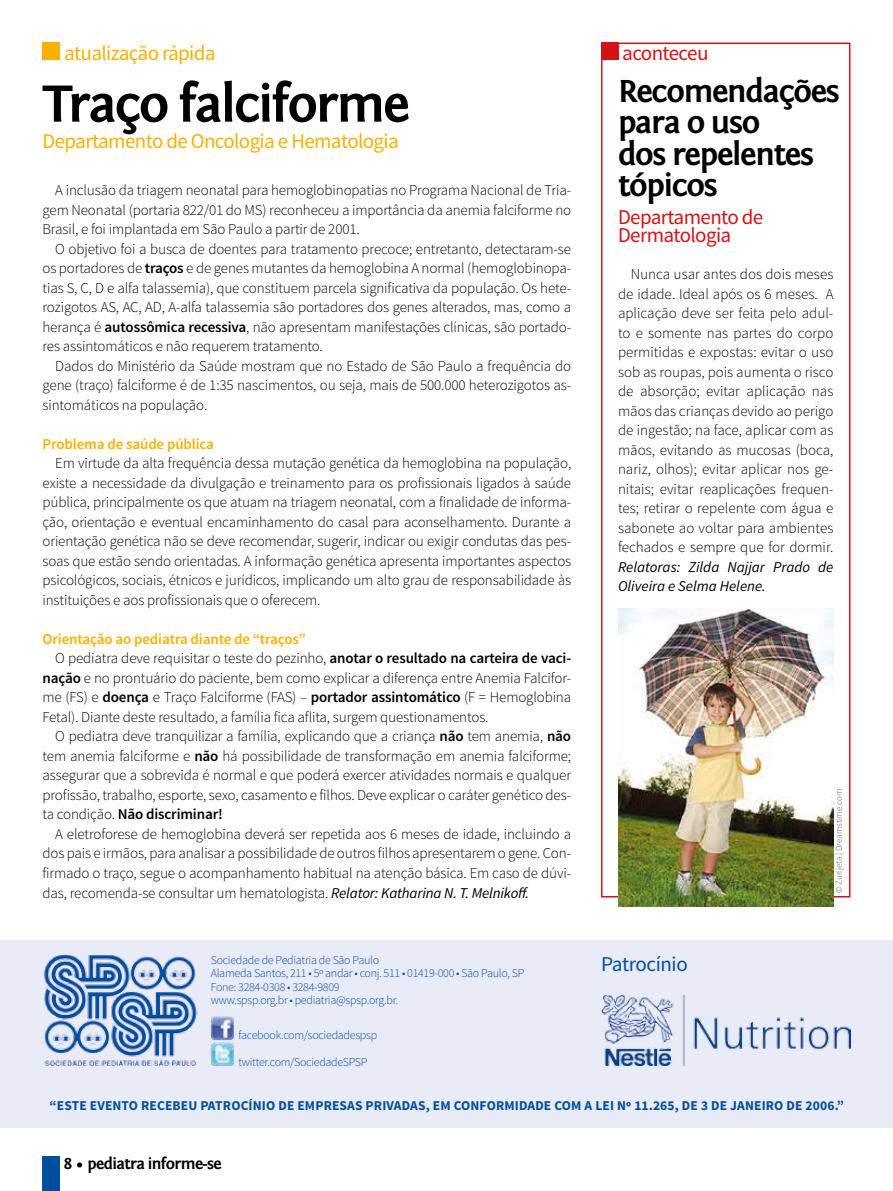
<style>
.page{position:relative;width:893px;height:1191px;background:#fff}
.page>*{position:absolute;margin:0;border:0;box-sizing:border-box;transform-origin:0 0}
.t1{font:700 54px "Fontin Sans";letter-spacing:-.04em;color:#000}
.t2{font:700 33px/31.5px "Fontin Sans";letter-spacing:-.04em;color:#000}
.t3{font:21px "Source Sans Pro";letter-spacing:-.03em;color:#f9b000}
.t4{font:21px/18px "Source Sans Pro";letter-spacing:-.03em;color:#d51317}
.t5{font:21px "Source Sans Pro";letter-spacing:-.02em;color:#004f9f}
.t6{font:700 16.5px "Fontin Sans";letter-spacing:-.04em;color:#000}
.t7{font:300 15px/19.5px "Source Sans Pro";letter-spacing:-.01em;color:#000;text-align:justify}
.t8{font:600 15px "Source Sans Pro";letter-spacing:-.01em;color:#f9b000}
.t9{font:italic 15px/19.5px "Source Sans Pro";color:#000}
.t10{font:600 15px "Source Sans Pro";letter-spacing:-.01em;color:#000}
.t11{font:700 13.5px "Source Sans Pro";letter-spacing:.01em;color:#004f9f}
.t12{font:300 12px/13.5px "Source Sans Pro";letter-spacing:-.025em;color:#004f9f}
.t13{font:300 9px "Source Sans Pro";color:#575756}
.s1{font-weight:600}
.s2{font-weight:300}
.s3{font-weight:400;font-style:italic}
</style>
<div class="page">
<div style="left:43px;top:1157px;width:17px;height:34px;background:#004f9f"></div>
<div style="left:0;top:940px;width:893px;height:187px;background:#e9ebf7"></div>
<img style="left:211px;top:1016px;width:23px;height:24px">
<img style="left:211px;top:1043px;width:23px;height:23px">
<img style="left:601px;top:995px;width:250px;height:71px">
<div style="left:43px;top:43px;width:17px;height:17px;background:#f9b000"></div>
<img style="left:44px;top:955px;width:153px;height:110px">
<div style="left:601px;top:43px;width:249px;height:854px;border:2px solid #d51317"></div>
<div style="left:601px;top:43px;width:17px;height:17px;background:#d51317"></div>
<img style="left:618px;top:608px;width:215px;height:298px">
<h3 class="t3" style="left:64px;top:40px;width:153px">atualização rápida</h3>
<h1 class="t1" style="left:43px;top:74px;width:369px">Traço falciforme</h1>
<h3 class="t3" style="left:43px;top:128px;width:358px">Departamento de Oncologia e Hematologia</h3>
<p class="t7" style="left:43px;top:181px;width:530px;text-indent:13px">A inclusão da triagem neonatal para hemoglobinopatias no Programa Nacional de Tria&shy;gem Neonatal (portaria 822/01 do MS) reconheceu a importância da anemia falciforme no Brasil, e foi implantada em São Paulo a partir de 2001.</p>
<p class="t7" style="left:43px;top:239px;width:530px;text-indent:13px">O objetivo foi a busca de doentes para tratamento precoce; entretanto, detectaram-se os portadores de <span class="s1">traços</span> e de genes mutantes da hemoglobina A normal (hemoglobinopa&shy;tias S, C, D e alfa talassemia), que constituem parcela significativa da população. Os hete&shy;rozigotos AS, AC, AD, A-alfa talassemia são portadores dos genes alterados, mas, como a herança é <span class="s1">autossômica recessiva</span>, não apresentam manifestações clínicas, são portado&shy;res assintomáticos e não requerem tratamento.</p>
<p class="t7" style="left:43px;top:356px;width:530px;text-indent:13px">Dados do Ministério da Saúde mostram que no Estado de São Paulo a frequência do gene (traço) falciforme é de 1:35 nascimentos, ou seja, mais de 500.000 heterozigotos as&shy;sintomáticos na população.</p>
<p class="t8" style="left:43px;top:434px;width:173px">Problema de saúde pública</p>
<p class="t7" style="left:43px;top:454px;width:530px;text-indent:13px">Em virtude da alta frequência dessa mutação genética da hemoglobina na população, existe a necessidade da divulgação e treinamento para os profissionais ligados à saúde pública, principalmente os que atuam na triagem neonatal, com a finalidade de informa&shy;ção, orientação e eventual encaminhamento do casal para aconselhamento. Durante a orientação genética não se deve recomendar, sugerir, indicar ou exigir condutas das pes&shy;soas que estão sendo orientadas. A informação genética apresenta importantes aspectos psicológicos, sociais, étnicos e jurídicos, implicando um alto grau de responsabilidade às instituições e aos profissionais que o oferecem.</p>
<p class="t8" style="left:43px;top:629px;width:265px">Orientação ao pediatra diante de “traços”</p>
<p class="t7" style="left:55px;top:649px;width:517px">O pediatra deve requisitar o teste do pezinho, <span class="s1">anotar o resultado na carteira de vaci-</span></p>
<p class="t7" style="left:43px;top:668px;width:530px"><span class="s1">nação</span> e no prontuário do paciente, bem como explicar a diferença entre Anemia Falcifor-</p>
<p class="t7" style="left:43px;top:688px;width:530px">me (FS) e <span class="s1">doença</span> e Traço Falciforme (FAS) – <span class="s1">portador assintomático</span> (F = Hemoglobina</p>
<p class="t7" style="left:43px;top:707px;width:448px">Fetal). Diante deste resultado, a família fica aflita, surgem questionamentos.</p>
<p class="t7" style="left:55px;top:727px;width:517px">O pediatra deve tranquilizar a família, explicando que a criança <span class="s1">não</span> tem anemia, <span class="s1">não</span></p>
<p class="t7" style="left:43px;top:746px;width:530px">tem anemia falciforme e <span class="s1">não</span> há possibilidade de transformação em anemia falciforme;</p>
<p class="t7" style="left:43px;top:766px;width:530px">assegurar que a sobrevida é normal e que poderá exercer atividades normais e qualquer</p>
<p class="t7" style="left:43px;top:785px;width:530px">profissão, trabalho, esporte, sexo, casamento e filhos. Deve explicar o caráter genético des-</p>
<p class="t10" style="left:43px;top:805px;width:182px"><span class="s2">ta condição.</span> Não discriminar!</p>
<p class="t7" style="left:55px;top:824px;width:517px">A eletroforese de hemoglobina deverá ser repetida aos 6 meses de idade, incluindo a</p>
<p class="t7" style="left:43px;top:844px;width:530px">dos pais e irmãos, para analisar a possibilidade de outros filhos apresentarem o gene. Con-</p>
<p class="t7" style="left:43px;top:863px;width:530px">firmado o traço, segue o acompanhamento habitual na atenção básica. Em caso de dúvi-</p>
<p class="t7" style="left:43px;top:883px;width:488px">das, recomenda-se consultar um hematologista. <span class="s3">Relator: Katharina N. T. Melnikoff.</span></p>
<p class="t12" style="left:211px;top:953px;width:315px">Sociedade de Pediatria de São Paulo<br>Alameda Santos, 211 • 5º andar • conj. 511 • 01419-000 • São Paulo, SP Fone: 3284-0308 • 3284-9809<br>www.spsp.org.br • pediatria@spsp.org.br.</p>
<p class="t12" style="left:238px;top:1028px;width:140px">facebook.com/sociedadespsp</p>
<p class="t12" style="left:238px;top:1055px;width:130px">twitter.com/SociedadeSPSP</p>
<h3 class="t4" style="left:622px;top:44px;width:88px">aconteceu</h3>
<h2 class="t2" style="left:618px;top:75px;width:224px">Recomendações para o uso<br>dos repelentes tópicos</h2>
<h3 class="t4" style="left:618px;top:209px;width:147px">Departamento de<br>Dermatologia</h3>
<p class="t7" style="left:618px;top:264px;width:217px;text-indent:13px">Nunca usar antes dos dois meses de idade. Ideal após os 6 meses. A aplicação deve ser feita pelo adul&shy;to e somente nas partes do corpo permitidas e expostas: evitar o uso sob as roupas, pois aumenta o risco de absorção; evitar aplicação nas mãos das crianças devido ao perigo de ingestão; na face, aplicar com as mãos, evitando as mucosas (boca, nariz, olhos); evitar aplicar nos ge&shy;nitais; evitar reaplicações frequen&shy;tes; retirar o repelente com água e sabonete ao voltar para ambientes fechados e sempre que for dormir.</p>
<p class="t9" style="left:618px;top:557px;width:217px">Relatoras: Zilda Najjar Prado de<br>Oliveira e Selma Helene.</p>
<h3 class="t5" style="left:601px;top:950px;width:88px">Patrocínio</h3>
<p class="t13" style="left:833px;top:893px;width:106px;rotate:-90deg">© Zurijeta | Dreamstime.com</p>
<p class="t11" style="left:50px;top:1096px;width:796px">“ESTE EVENTO RECEBEU PATROCÍNIO DE EMPRESAS PRIVADAS, EM CONFORMIDADE COM A LEI Nº 11.265, DE 3 DE JANEIRO DE 2006.”</p>
<p class="t6" style="left:64px;top:1155px;width:159px">8 • pediatra informe-se</p>
</div>
